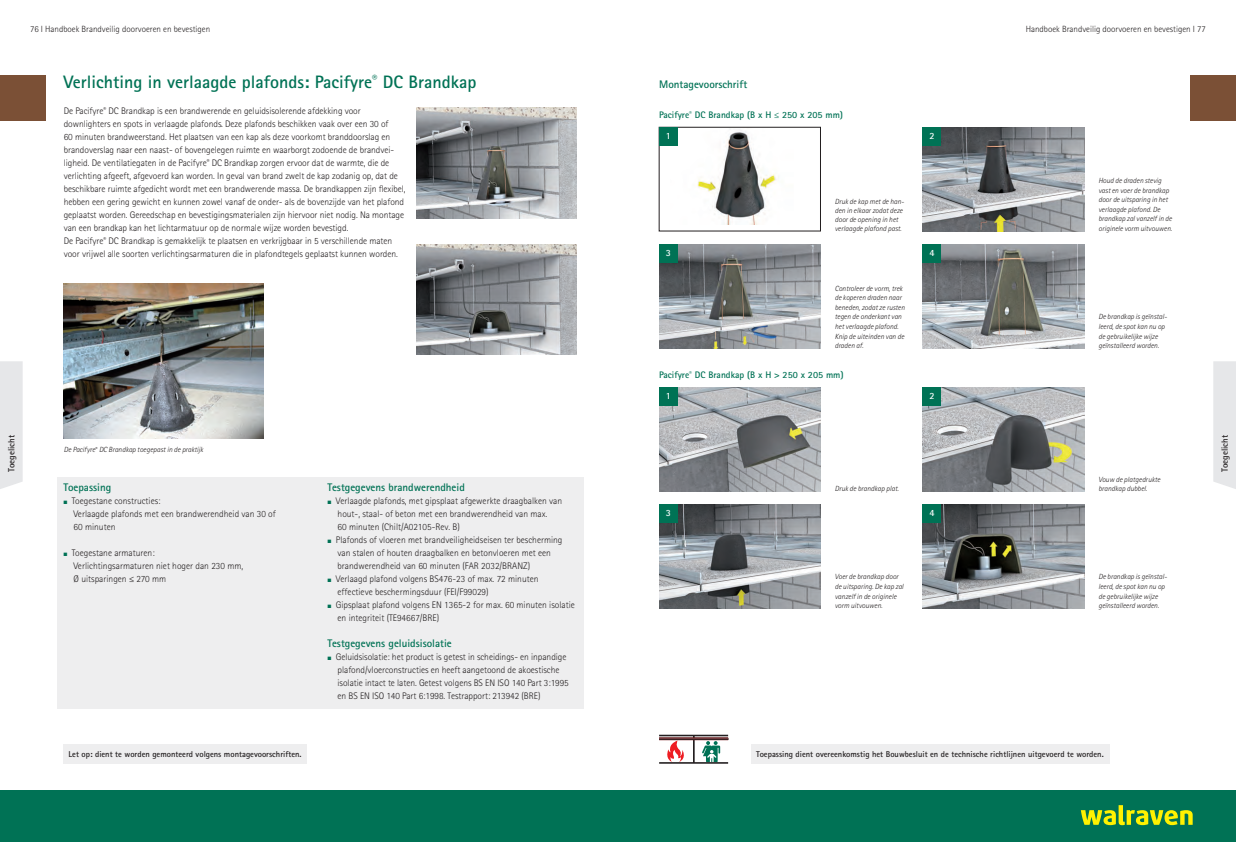
<style>
.page{position:relative;width:1236px;height:842px;background:#fff}
.page>*{position:absolute;margin:0;border:0;box-sizing:border-box;transform-origin:0 0}
.t1{font:700 18px "Rotis Sans Serif Std";color:#007255}
.t2{font:700 11px "Rotis Sans Serif Std";color:#007255}
.t3{font:300 9.5px/13px "Rotis Sans Serif Std";letter-spacing:-.005em;color:#231f20}
.t4{font:700 9.5px "Rotis Sans Serif Std";color:#007255}
.t5{font:700 9.5px "Rotis Sans Serif Std";color:#fff}
.t6{font:300 9px "Rotis Sans Serif Std";color:#231f20}
.t7{font:700 9px "Rotis Sans Serif Std";color:#231f20}
.t8{font:700 8.5px "Rotis Sans Serif Std";color:#231f20}
.t9{font:italic 300 7.5px/9.6px "Rotis Sans Serif Std";color:#231f20}
.s1{font-size:7px;color:#007255}
.s2{font-weight:700}
</style>
<div class="page">
<div style="left:0;top:791px;width:1236px;height:51px;background:#007255"></div>
<svg style="left:1081px;top:805px;width:112px;height:20px"></svg>
<svg style="left:659px;top:735px;width:69px;height:29px"></svg>
<hr style="left:659px;top:738px;width:69px;height:1px;background:#231f20">
<hr style="left:659px;top:739px;width:69px;height:1px;background:#231f20">
<img style="left:416px;top:107px;width:161px;height:111px">
<img style="left:416px;top:244px;width:161px;height:111px">
<div style="left:57px;top:476px;width:527px;height:232px;background:#eeeeef"></div>
<div style="left:64px;top:744px;width:243px;height:20px;background:#eeeeef"></div>
<div style="left:0;top:361px;width:23px;height:128px;background:#e6e7e9"></div>
<img style="left:64px;top:283px;width:200px;height:156px">
<div style="left:1213px;top:361px;width:23px;height:128px;background:#e6e7e9"></div>
<div style="left:1191px;top:75px;width:45px;height:45px;background:#7b5036"></div>
<div style="left:0;top:75px;width:45px;height:45px;background:#7b5036"></div>
<img style="left:677px;top:129px;width:99px;height:96px">
<div style="left:659px;top:127px;width:162px;height:104px;border:1px solid #231f20"></div>
<img style="left:659px;top:387px;width:162px;height:104px">
<img style="left:659px;top:244px;width:162px;height:104px">
<img style="left:659px;top:504px;width:162px;height:104px">
<img style="left:923px;top:127px;width:161px;height:104px">
<img style="left:923px;top:387px;width:161px;height:104px">
<img style="left:923px;top:244px;width:161px;height:104px">
<img style="left:923px;top:504px;width:161px;height:104px">
<div style="left:659px;top:127px;width:18px;height:19px;background:#007255"></div>
<div style="left:659px;top:387px;width:18px;height:19px;background:#007255"></div>
<div style="left:659px;top:244px;width:18px;height:19px;background:#007255"></div>
<div style="left:659px;top:504px;width:18px;height:19px;background:#007255"></div>
<div style="left:923px;top:127px;width:18px;height:19px;background:#007255"></div>
<div style="left:923px;top:387px;width:18px;height:19px;background:#007255"></div>
<div style="left:923px;top:244px;width:18px;height:19px;background:#007255"></div>
<div style="left:923px;top:504px;width:18px;height:19px;background:#007255"></div>
<div style="left:751px;top:744px;width:358px;height:20px;background:#eeeeef"></div>
<p class="t6" style="left:30px;top:26px;width:182px">76 I Handboek Brandveilig doorvoeren en bevestigen</p>
<p class="t6" style="left:1026px;top:26px;width:182px">Handboek Brandveilig doorvoeren en bevestigen I 77</p>
<p class="t7" style="left:8px;top:472px;width:39px;rotate:-90deg">Toegelicht</p>
<h1 class="t1" style="left:64px;top:75px;width:414px">Verlichting in verlaagde plafonds: Pacifyre<sup>®</sup> DC Brandkap</h1>
<p class="t3" style="left:64px;top:105px;width:343px">De Pacifyre<sup>®</sup> DC Brandkap is een brandwerende en geluidsisolerende afdekking voor downlighters en spots in verlaagde plafonds. Deze plafonds beschikken vaak over een 30 of<br>60 minuten brandweerstand. Het plaatsen van een kap als deze voorkomt branddoorslag en brandoverslag naar een naast- of bovengelegen ruimte en waarborgt zodoende de brandvei&shy;ligheid. De ventilatiegaten in de Pacifyre<sup>®</sup> DC Brandkap zorgen ervoor dat de warmte, die de verlichting afgeeft, afgevoerd kan worden. In geval van brand zwelt de kap zodanig op, dat de beschikbare ruimte afgedicht wordt met een brandwerende massa. De brandkappen zijn flexibel, hebben een gering gewicht en kunnen zowel vanaf de onder- als de bovenzijde van het plafond geplaatst worden. Gereedschap en bevestigingsmaterialen zijn hiervoor niet nodig. Na montage van een brandkap kan het lichtarmatuur op de normale wijze worden bevestigd.<br>De Pacifyre<sup>®</sup> DC Brandkap is gemakkelijk te plaatsen en verkrijgbaar in 5 verschillende maten voor vrijwel alle soorten verlichtingsarmaturen die in plafondtegels geplaatst kunnen worden.</p>
<p class="t2" style="left:659px;top:80px;width:89px">Montagevoorschrift</p>
<p class="t4" style="left:659px;top:111px;width:186px">Pacifyre<sup>®</sup> DC Brandkap (B x H ≤ 250 x 205 mm)</p>
<p class="t5" style="left:666px;top:133px;width:7px">1</p>
<p class="t5" style="left:666px;top:250px;width:7px">3</p>
<p class="t9" style="left:835px;top:198px;width:71px;line-height:9px">Druk de kap met de han&shy;den in elkaar zodat deze door de opening in het verlaagde plafond past.</p>
<p class="t9" style="left:835px;top:284px;width:72px">Controleer de vorm, trek de koperen draden naar beneden, zodat ze rusten tegen de onderkant van het verlaagde plafond.<br>Knip de uiteinden van de draden af.</p>
<p class="t4" style="left:659px;top:371px;width:186px">Pacifyre<sup>®</sup> DC Brandkap (B x H &gt; 250 x 205 mm)</p>
<p class="t5" style="left:666px;top:393px;width:7px">1</p>
<p class="t5" style="left:929px;top:133px;width:7px">2</p>
<p class="t5" style="left:929px;top:250px;width:7px">4</p>
<p class="t5" style="left:929px;top:393px;width:7px">2</p>
<p class="t9" style="left:1098px;top:176px;width:75px">Houd de draden stevig vast en voer de brandkap door de uitsparing in het verlaagde plafond. De brandkap zal vanzelf in de originele vorm uitvouwen.</p>
<p class="t9" style="left:1098px;top:313px;width:70px">De brandkap is geïnstal&shy;leerd, de spot kan nu op de gebruikelijke wijze geïnstalleerd worden.</p>
<p class="t9" style="left:64px;top:446px;width:141px">De Pacifyre<sup>®</sup> DC Brandkap toegepast in de praktijk</p>
<p class="t7" style="left:1221px;top:472px;width:39px;rotate:-90deg">Toegelicht</p>
<p class="t2" style="left:63px;top:483px;width:49px">Toepassing</p>
<p class="t3" style="left:74px;top:495px;width:204px;text-indent:-10px"><span class="s1">■</span> Toegestane constructies:<br>Verlaagde plafonds met een brandwerendheid van 30 of<br>60 minuten</p>
<p class="t3" style="left:74px;top:547px;width:171px;text-indent:-10px"><span class="s1">■</span> Toegestane armaturen:<br>Verlichtingsarmaturen niet hoger dan 230 mm,<br>Ø uitsparingen <span class="s2">≤</span> 270 mm</p>
<p class="t2" style="left:327px;top:483px;width:139px">Testgegevens brandwerendheid</p>
<p class="t3" style="left:338px;top:495px;width:226px;text-indent:-10px"><span class="s1">■</span> Verlaagde plafonds, met gipsplaat afgewerkte draagbalken van hout-, staal- of beton met een brandwerendheid van max.<br>60 minuten (Chilt/A02105-Rev. B)</p>
<p class="t3" style="left:338px;top:534px;width:226px;text-indent:-10px"><span class="s1">■</span> Plafonds of vloeren met brandveiligheidseisen ter bescherming van stalen of houten draagbalken en betonvloeren met een brandwerendheid van 60 minuten (FAR 2032/BRANZ)</p>
<p class="t3" style="left:338px;top:573px;width:202px;text-indent:-10px"><span class="s1">■</span> Verlaagd plafond volgens BS476-23 of max. 72 minuten effectieve beschermingsduur (FEI/F99029)</p>
<p class="t3" style="left:338px;top:599px;width:239px;text-indent:-10px"><span class="s1">■</span> Gipsplaat plafond volgens EN 1365-2 for max. 60 minuten isolatie en integriteit (TE94667/BRE)</p>
<p class="t2" style="left:327px;top:639px;width:126px">Testgegevens geluidsisolatie</p>
<p class="t3" style="left:338px;top:651px;width:233px;text-indent:-10px"><span class="s1">■</span> Geluidsisolatie: het product is getest in scheidings- en inpandige plafond/vloerconstructies en heeft aangetoond de akoestische isolatie intact te laten. Getest volgens BS EN ISO 140 Part 3:1995 en BS EN ISO 140 Part 6:1998. Testrapport: 213942 (BRE)</p>
<p class="t5" style="left:666px;top:510px;width:7px">3</p>
<p class="t9" style="left:835px;top:485px;width:65px">Druk de brandkap plat.</p>
<p class="t9" style="left:835px;top:573px;width:70px">Voer de brandkap door de uitsparing. De kap zal vanzelf in de originele vorm uitvouwen.</p>
<p class="t5" style="left:929px;top:510px;width:7px">4</p>
<p class="t9" style="left:1098px;top:475px;width:63px">Vouw de platgedrukte brandkap dubbel.</p>
<p class="t9" style="left:1098px;top:573px;width:70px">De brandkap is geïnstal&shy;leerd, de spot kan nu op de gebruikelijke wijze geïnstalleerd worden.</p>
<p class="t8" style="left:69px;top:750px;width:235px">Let op: dient te worden gemonteerd volgens montagevoorschriften.</p>
<p class="t8" style="left:756px;top:750px;width:349px">Toepassing dient overeenkomstig het Bouwbesluit en de technische richtlijnen uitgevoerd te worden.</p>
</div>
